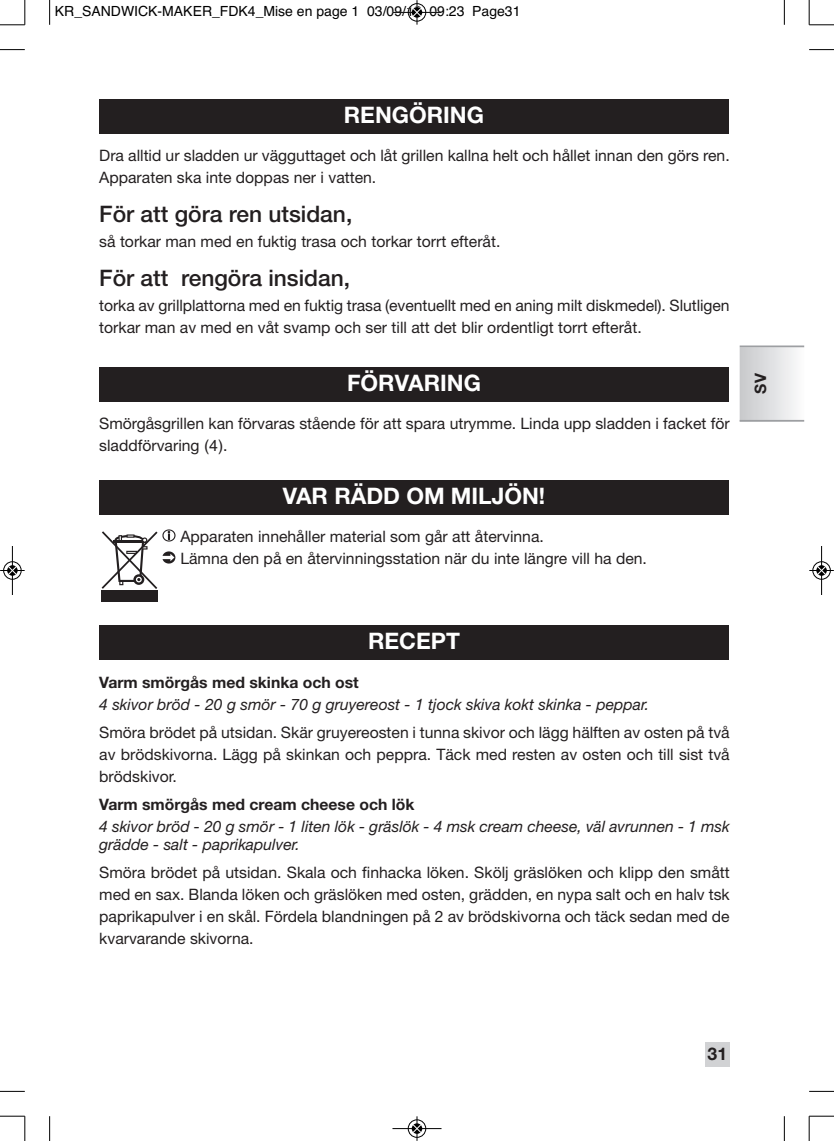
<style>
.page{position:relative;width:834px;height:1141px;background:#fff}
.page>*{position:absolute;margin:0;border:0;box-sizing:border-box;transform-origin:0 0}
.t1{font:500 22.75px "Helvetica Neue";color:#231f20}
.t2{font:700 22.75px "Helvetica Neue";color:#fff}
.t3{font:700 17.5px "Helvetica Neue";color:#231f20}
.t4{font:15.75px/22.1px "Helvetica Neue";color:#231f20}
.t5{font:italic 15.75px/17.5px "Helvetica Neue";color:#231f20}
.t6{font:700 15.75px "Helvetica Neue";color:#231f20}
.t7{font:14px "Helvetica";color:#000}
.s1{font-family:"Helvetica"}
</style>
<div class="page">
<div style="left:99px;top:99px;width:629px;height:35px;background:#231f20"></div>
<div style="left:99px;top:367px;width:629px;height:35px;background:#231f20"></div>
<div style="left:99px;top:480px;width:629px;height:34px;background:#231f20"></div>
<svg style="left:163px;top:529px;width:12px;height:12px"></svg>
<svg style="left:163px;top:551px;width:12px;height:13px"></svg>
<div style="left:99px;top:625px;width:629px;height:34px;background:#231f20"></div>
<div style="left:704px;top:1042px;width:25px;height:25px;background:#d1d2d4"></div>
<div style="left:739px;top:347px;width:65px;height:75px;background:linear-gradient(to right,#c7c8ca,#fbfbfc)"></div>
<hr style="left:739px;top:345px;width:65px;height:2px;background:#9d9fa2">
<hr style="left:739px;top:420px;width:65px;height:2px;background:#9d9fa2">
<div style="left:99px;top:530px;width:62px;height:73px;background:linear-gradient(to bottom,#fff,#fff)"></div>
<div style="left:101px;top:531px;width:57px;height:70px;background:#fff"></div>
<svg style="left:102px;top:531px;width:55px;height:58px"></svg>
<div style="left:101px;top:590px;width:57px;height:11px;background:#231f20"></div>
<svg style="left:49px;top:0;width:1px;height:25px"></svg>
<svg style="left:0;top:49px;width:25px;height:1px"></svg>
<svg style="left:783px;top:0;width:1px;height:25px"></svg>
<svg style="left:809px;top:49px;width:24px;height:1px"></svg>
<svg style="left:49px;top:1116px;width:1px;height:25px"></svg>
<svg style="left:0;top:1091px;width:25px;height:1px"></svg>
<svg style="left:783px;top:1116px;width:1px;height:25px"></svg>
<svg style="left:809px;top:1091px;width:24px;height:1px"></svg>
<svg style="left:0;top:0;width:26px;height:26px"></svg>
<svg style="left:808px;top:0;width:25px;height:26px"></svg>
<svg style="left:0;top:1116px;width:26px;height:25px"></svg>
<svg style="left:808px;top:1116px;width:25px;height:25px"></svg>
<div style="left:407px;top:3px;width:19px;height:19px;border:1px solid #fff;border-radius:50%"></div>
<hr style="left:392px;top:12px;width:49px;height:1px;background:#000">
<div style="left:408px;top:3px;width:18px;height:18px;border:1px solid #000;border-radius:50%"></div>
<svg style="left:412px;top:0;width:9px;height:25px"></svg>
<div style="left:407px;top:1119px;width:19px;height:19px;border:1px solid #fff;border-radius:50%"></div>
<hr style="left:392px;top:1128px;width:49px;height:1px;background:#000">
<div style="left:408px;top:1120px;width:18px;height:18px;border:1px solid #000;border-radius:50%"></div>
<svg style="left:412px;top:1116px;width:9px;height:25px"></svg>
<div style="left:3px;top:561px;width:19px;height:19px;border:1px solid #fff;border-radius:50%"></div>
<hr style="left:12px;top:546px;width:1px;height:49px;background:#000">
<div style="left:3px;top:562px;width:18px;height:17px;border:1px solid #000;border-radius:50%"></div>
<svg style="left:0;top:566px;width:25px;height:9px"></svg>
<div style="left:812px;top:561px;width:18px;height:19px;border:1px solid #fff;border-radius:50%"></div>
<hr style="left:821px;top:546px;width:1px;height:49px;background:#000">
<div style="left:812px;top:562px;width:18px;height:17px;border:1px solid #000;border-radius:50%"></div>
<svg style="left:809px;top:566px;width:24px;height:9px"></svg>
<p class="t7" style="left:55px;top:6px;width:467px">KR_SANDWICK-MAKER_FDK4_Mise en page 1 03/09/12 09:23 Page31</p>
<h1 class="t2" style="left:344px;top:107px;width:142px">RENGÖRING</h1>
<p class="t4" style="left:99px;top:146px;width:631px">Dra alltid ur sladden ur vägguttaget och låt grillen kallna helt och hållet innan den görs ren.<br>Apparaten ska inte doppas ner i vatten.</p>
<h1 class="t1" style="left:99px;top:205px;width:254px">För att göra ren utsidan,</h1>
<p class="t4" style="left:99px;top:232px;width:402px">så torkar man med en fuktig trasa och torkar torrt efteråt.</p>
<h1 class="t1" style="left:99px;top:269px;width:252px">För att rengöra insidan,</h1>
<p class="t4" style="left:99px;top:296px;width:631px">torka av grillplattorna med en fuktig trasa (eventuellt med en aning milt diskmedel). Slutligen torkar man av med en våt svamp och ser till att det blir ordentligt torrt efteråt.</p>
<h1 class="t2" style="left:347px;top:375px;width:135px">FÖRVARING</h1>
<p class="t4" style="left:99px;top:414px;width:632px">Smörgåsgrillen kan förvaras stående för att spara utrymme. Linda upp sladden i facket för sladdförvaring <span class="s1">(4)</span>.</p>
<h1 class="t2" style="left:283px;top:488px;width:264px">VAR RÄDD OM MILJÖN!</h1>
<p class="t4" style="left:180px;top:526px;width:468px">Apparaten innehåller material som går att återvinna.<br>Lämna den på en återvinningsstation när du inte längre vill ha den.</p>
<p class="t6" style="left:754px;top:394px;width:22px;rotate:-90deg">SV</p>
<h1 class="t2" style="left:368px;top:632px;width:93px">RECEPT</h1>
<p class="t6" style="left:99px;top:676px;width:261px">Varm smörgås med skinka och ost</p>
<p class="t5" style="left:99px;top:697px;width:551px">4 skivor bröd - 20 g smör - 70 g gruyereost - 1 tjock skiva kokt skinka - peppar.</p>
<p class="t4" style="left:99px;top:723px;width:632px;text-align:justify">Smöra brödet på utsidan. Skär gruyereosten i tunna skivor och lägg hälften av osten på två av brödskivorna. Lägg på skinkan och peppra. Täck med resten av osten och till sist två brödskivor.</p>
<p class="t6" style="left:99px;top:799px;width:317px">Varm smörgås med cream cheese och lök</p>
<p class="t5" style="left:99px;top:820px;width:632px">4 skivor bröd - 20 g smör - 1 liten lök - gräslök - 4 msk cream cheese, väl avrunnen - 1 msk grädde - salt - paprikapulver.</p>
<p class="t4" style="left:99px;top:863px;width:632px;text-align:justify">Smöra brödet på utsidan. Skala och finhacka löken. Skölj gräslöken och klipp den smått med en sax. Blanda löken och gräslöken med osten, grädden, en nypa salt och en halv tsk paprikapulver i en skål. Fördela blandningen på 2 av brödskivorna och täck sedan med de kvarvarande skivorna.</p>
<p class="t3" style="left:707px;top:1047px;width:21px">31</p>
</div>
